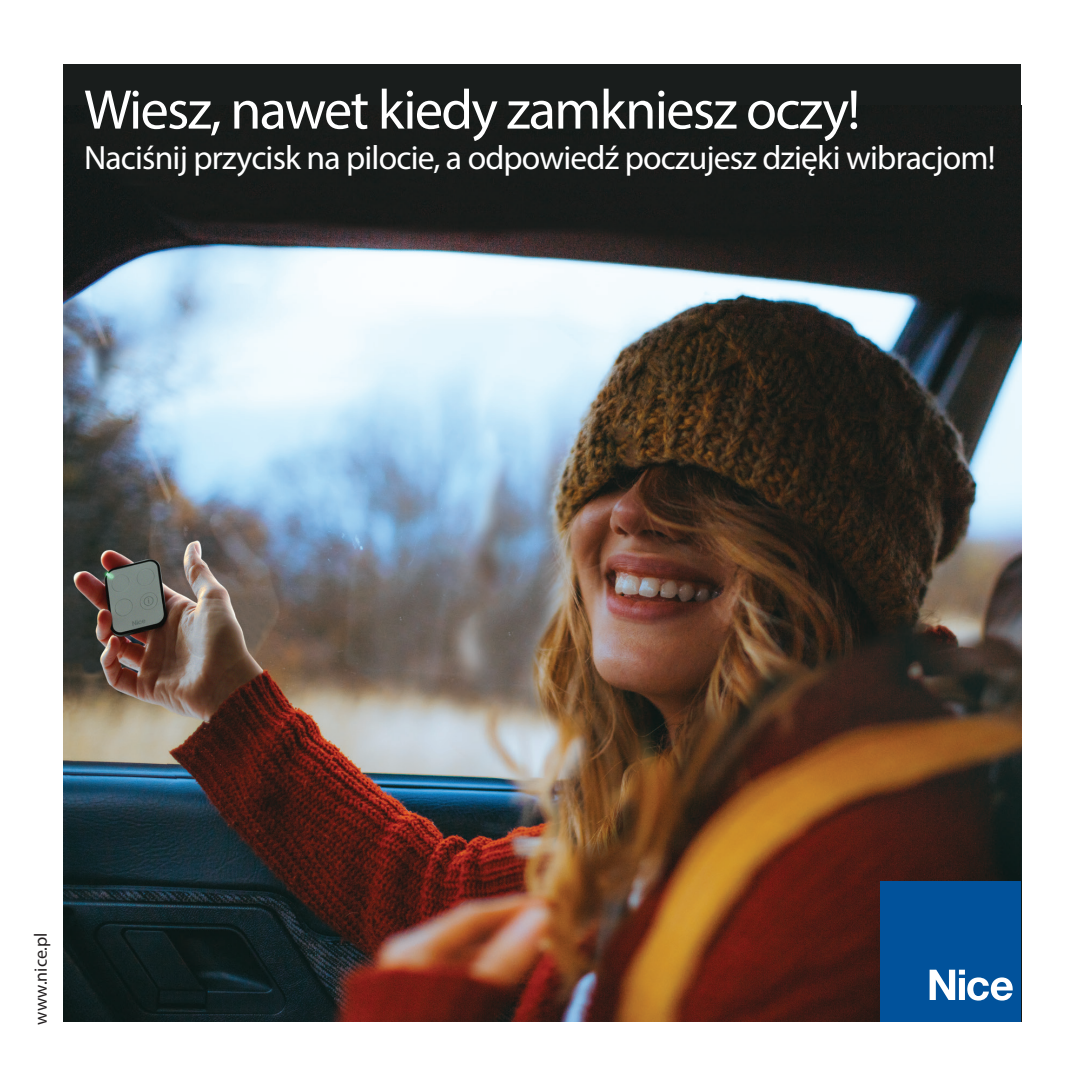
<style>
.page{position:relative;width:1085px;height:1085px;background:#fff}
.page>*{position:absolute;margin:0;border:0;box-sizing:border-box;transform-origin:0 0}
.t1{font:56.25px "Myriad Pro";letter-spacing:-.03em;color:#fff}
.t2{font:33.75px "Myriad Pro";letter-spacing:-.025em;color:#fff}
.t3{font:18px "Myriad Pro";color:#231f20}
</style>
<div class="page">
<div style="left:64px;top:64px;width:956px;height:956px;background:#191d1c"></div>
<img style="left:64px;top:105px;width:956px;height:915px">
<div style="left:880px;top:881px;width:140px;height:139px;background:#01529b"></div>
<svg style="left:929px;top:969px;width:83px;height:31px"></svg>
<p class="t1" style="left:84px;top:75px;width:777px">Wiesz, nawet kiedy zamkniesz oczy!</p>
<p class="t2" style="left:84px;top:137px;width:912px">Naciśnij przycisk na pilocie, a odpowiedź poczujesz dzięki wibracjom!</p>
<p class="t3" style="left:30px;top:1024px;width:94px;rotate:-90deg">www.nice.pl</p>
</div>
